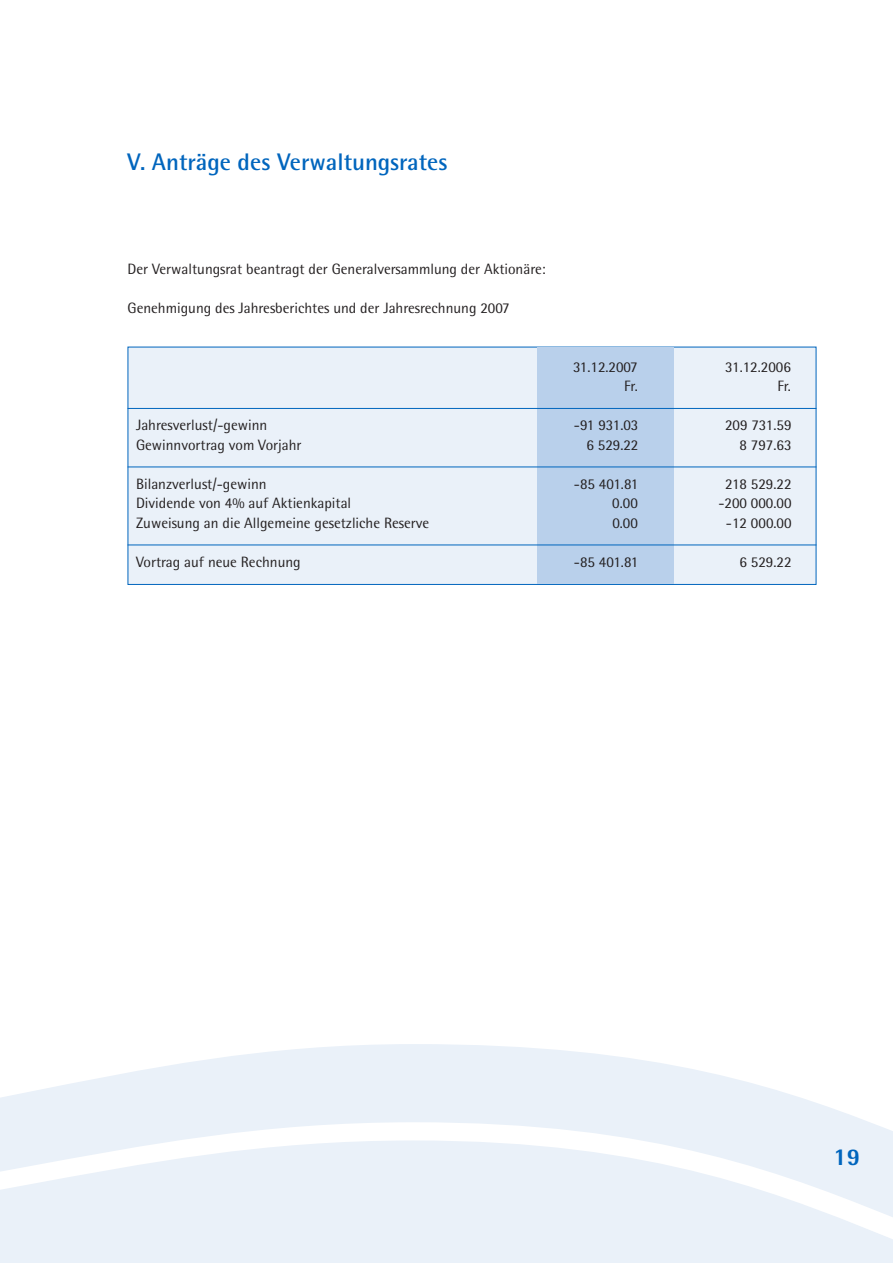
<style>
.page{position:relative;width:893px;height:1263px;background:#fff}
.page>*{position:absolute;margin:0;border:0;box-sizing:border-box;transform-origin:0 0}
.t1{font:700 24px "Rotis Semi Sans";color:#0065bd}
.t2{font:800 24px "Rotis Semi Sans";color:#0065bd}
.t3{font:15px "Rotis Semi Sans";color:#231f20}
</style>
<div class="page">
<svg style="left:0;top:1044px;width:863px;height:76px;fill:#eaf1f9"></svg>
<svg style="left:0;top:1120px;width:893px;height:143px;background:#ecf2f9"></svg>
<div style="left:128px;top:347px;width:688px;height:237px;background:#eaf1f9"></div>
<div style="left:537px;top:347px;width:136px;height:237px;background:#b9d0eb"></div>
<hr style="left:128px;top:408px;width:688px;height:1px;background:#0065bd">
<hr style="left:128px;top:467px;width:688px;height:1px;background:#0065bd">
<hr style="left:128px;top:545px;width:688px;height:1px;background:#0065bd">
<h1 class="t1" style="left:128px;top:153px;width:322px">V. Anträge des Verwaltungsrates</h1>
<p class="t3" style="left:128px;top:264px;width:420px">Der Verwaltungsrat beantragt der Generalversammlung der Aktionäre:</p>
<p class="t3" style="left:128px;top:303px;width:384px">Genehmigung des Jahresberichtes und der Jahresrechnung 2007</p>
<p class="t3" style="left:573px;top:361px;width:66px">31.12.2007</p>
<p class="t3" style="left:725px;top:361px;width:67px">31.12.2006</p>
<p class="t3" style="left:624px;top:381px;width:15px">Fr.</p>
<p class="t3" style="left:777px;top:381px;width:15px">Fr.</p>
<p class="t3" style="left:136px;top:420px;width:133px">Jahresverlust/-gewinn</p>
<p class="t3" style="left:574px;top:420px;width:66px">-91 931.03</p>
<p class="t3" style="left:725px;top:420px;width:68px">209 731.59</p>
<p class="t3" style="left:136px;top:439px;width:167px">Gewinnvortrag vom Vorjahr</p>
<p class="t3" style="left:586px;top:439px;width:54px">6 529.22</p>
<p class="t3" style="left:739px;top:439px;width:54px">8 797.63</p>
<p class="t3" style="left:136px;top:478px;width:132px">Bilanzverlust/-gewinn</p>
<p class="t3" style="left:574px;top:478px;width:66px">-85 401.81</p>
<p class="t3" style="left:725px;top:478px;width:68px">218 529.22</p>
<p class="t3" style="left:136px;top:498px;width:217px">Dividende von 4% auf Aktienkapital</p>
<p class="t3" style="left:612px;top:498px;width:27px">0.00</p>
<p class="t3" style="left:718px;top:498px;width:75px">-200 000.00</p>
<p class="t3" style="left:136px;top:517px;width:295px">Zuweisung an die Allgemeine gesetzliche Reserve</p>
<p class="t3" style="left:612px;top:517px;width:27px">0.00</p>
<p class="t3" style="left:726px;top:517px;width:67px">-12 000.00</p>
<p class="t3" style="left:136px;top:556px;width:166px">Vortrag auf neue Rechnung</p>
<p class="t3" style="left:574px;top:556px;width:66px">-85 401.81</p>
<p class="t3" style="left:739px;top:556px;width:54px">6 529.22</p>
<h1 class="t2" style="left:833px;top:1148px;width:28px">19</h1>
</div>
